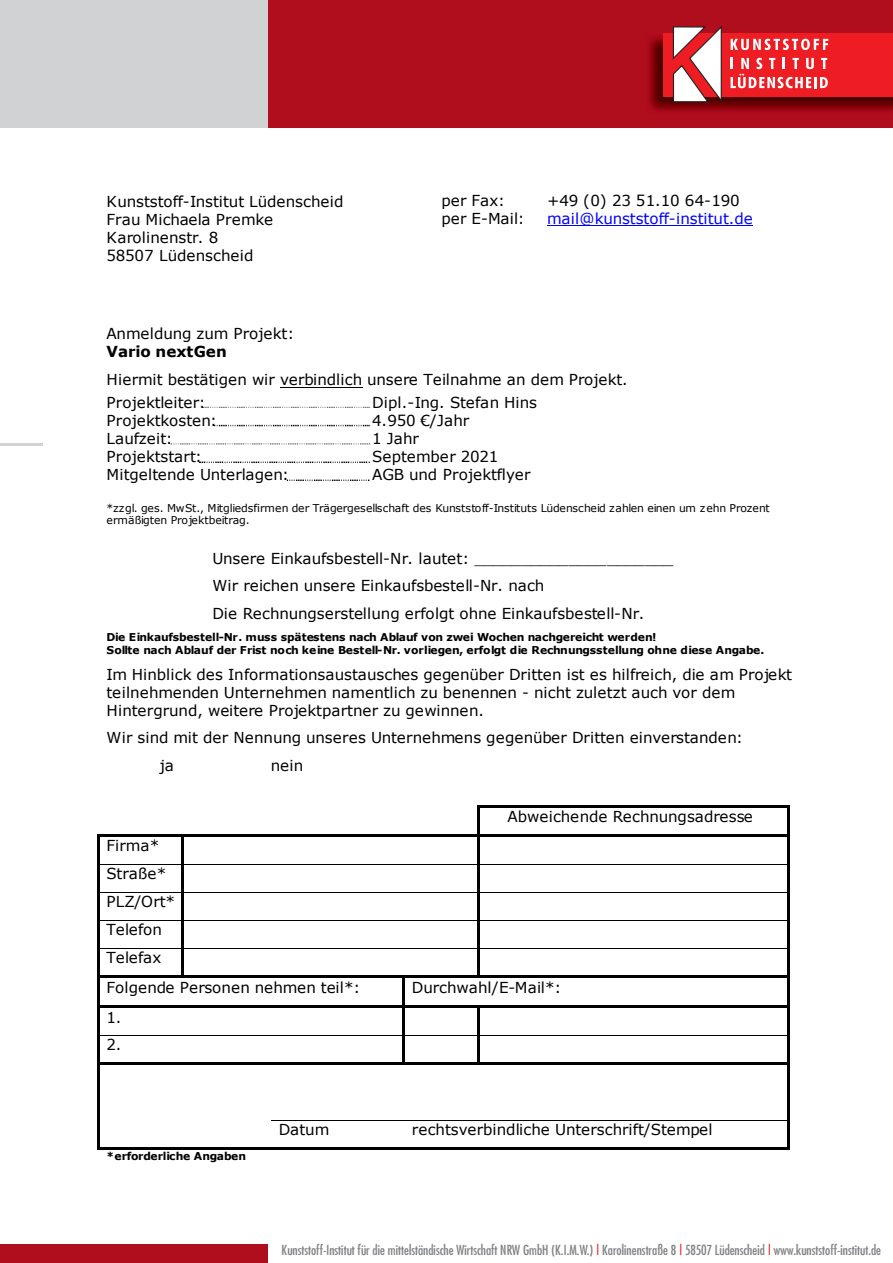
<style>
.page{position:relative;width:893px;height:1263px;background:#fff}
.page>*{position:absolute;margin:0;border:0;box-sizing:border-box;transform-origin:0 0}
.t1{font:15.15px/27.3px "Verdana";color:#000}
.t2{font:15.15px "Verdana";letter-spacing:-.01em;color:#00f}
.t3{font:700 15.15px "Verdana";color:#000}
.t4{font:condensed 13.5px "Futura";color:#808285}
.t5{font:700 10.8px/12.9px "Verdana";letter-spacing:-.01em;color:#000}
.t6{font:10.8px/12.3px "Verdana";letter-spacing:-.005em;color:#000}
.s1{color:#ee1d23}
</style>
<div class="page">
<hr style="left:0;top:444px;width:43px;height:2px;background:#d1d2d4">
<div style="left:268px;top:0;width:625px;height:128px;background:#b00d1d"></div>
<div style="left:0;top:0;width:268px;height:128px;background:#d1d2d4"></div>
<img style="left:649px;top:37px;width:244px;height:75px">
<div style="left:663px;top:33px;width:230px;height:64px;background:#ee1d23"></div>
<svg style="left:672px;top:26px;width:50px;height:78px"></svg>
<svg style="left:731px;top:58px;width:97px;height:30px"></svg>
<svg style="left:731px;top:39px;width:97px;height:11px"></svg>
<div style="left:0;top:1244px;width:268px;height:19px;background:#b00d1d"></div>
<hr style="left:547px;top:225px;width:205px;height:1px;background:#00f">
<hr style="left:280px;top:387px;width:82px;height:1px;background:#000">
<hr style="left:480px;top:805px;width:308px;height:2px;background:#000">
<hr style="left:477px;top:807px;width:3px;height:27px;background:#000">
<hr style="left:788px;top:807px;width:2px;height:27px;background:#000">
<svg style="left:97px;top:834px;width:5px;height:3px"></svg>
<hr style="left:102px;top:834px;width:79px;height:3px;background:#000">
<hr style="left:184px;top:834px;width:18px;height:3px;background:#000">
<hr style="left:204px;top:834px;width:273px;height:3px;background:#000">
<hr style="left:480px;top:834px;width:308px;height:3px;background:#000">
<hr style="left:97px;top:837px;width:2px;height:27px;background:#000">
<hr style="left:181px;top:837px;width:3px;height:27px;background:#000">
<hr style="left:477px;top:837px;width:3px;height:27px;background:#000">
<hr style="left:788px;top:837px;width:2px;height:27px;background:#000">
<hr style="left:99px;top:864px;width:82px;height:1px;background:#000">
<hr style="left:184px;top:864px;width:293px;height:1px;background:#000">
<hr style="left:480px;top:864px;width:308px;height:1px;background:#000">
<hr style="left:97px;top:865px;width:2px;height:27px;background:#000">
<hr style="left:181px;top:865px;width:3px;height:27px;background:#000">
<hr style="left:477px;top:865px;width:3px;height:27px;background:#000">
<hr style="left:788px;top:865px;width:2px;height:27px;background:#000">
<hr style="left:99px;top:892px;width:82px;height:1px;background:#000">
<hr style="left:184px;top:892px;width:293px;height:1px;background:#000">
<hr style="left:480px;top:892px;width:308px;height:1px;background:#000">
<hr style="left:97px;top:893px;width:2px;height:27px;background:#000">
<hr style="left:181px;top:893px;width:3px;height:27px;background:#000">
<hr style="left:477px;top:893px;width:3px;height:27px;background:#000">
<hr style="left:788px;top:893px;width:2px;height:27px;background:#000">
<hr style="left:99px;top:920px;width:82px;height:1px;background:#000">
<hr style="left:184px;top:920px;width:293px;height:1px;background:#000">
<hr style="left:480px;top:920px;width:308px;height:1px;background:#000">
<hr style="left:97px;top:921px;width:2px;height:27px;background:#000">
<hr style="left:181px;top:921px;width:3px;height:27px;background:#000">
<hr style="left:477px;top:921px;width:3px;height:27px;background:#000">
<hr style="left:788px;top:921px;width:2px;height:27px;background:#000">
<hr style="left:99px;top:948px;width:82px;height:1px;background:#000">
<hr style="left:184px;top:948px;width:293px;height:1px;background:#000">
<hr style="left:480px;top:948px;width:308px;height:1px;background:#000">
<hr style="left:97px;top:949px;width:2px;height:27px;background:#000">
<hr style="left:181px;top:949px;width:3px;height:27px;background:#000">
<hr style="left:477px;top:949px;width:3px;height:27px;background:#000">
<hr style="left:788px;top:949px;width:2px;height:27px;background:#000">
<hr style="left:99px;top:976px;width:82px;height:2px;background:#000">
<hr style="left:184px;top:976px;width:218px;height:2px;background:#000">
<hr style="left:405px;top:976px;width:72px;height:2px;background:#000">
<hr style="left:480px;top:976px;width:308px;height:2px;background:#000">
<hr style="left:97px;top:978px;width:2px;height:27px;background:#000">
<hr style="left:402px;top:978px;width:3px;height:27px;background:#000">
<hr style="left:788px;top:978px;width:2px;height:27px;background:#000">
<hr style="left:99px;top:1005px;width:303px;height:2px;background:#000">
<hr style="left:405px;top:1005px;width:72px;height:2px;background:#000">
<hr style="left:480px;top:1005px;width:308px;height:2px;background:#000">
<hr style="left:97px;top:1007px;width:2px;height:28px;background:#000">
<hr style="left:402px;top:1007px;width:3px;height:28px;background:#000">
<hr style="left:477px;top:1007px;width:3px;height:28px;background:#000">
<hr style="left:788px;top:1007px;width:2px;height:28px;background:#000">
<hr style="left:99px;top:1035px;width:303px;height:1px;background:#000">
<hr style="left:405px;top:1035px;width:72px;height:1px;background:#000">
<hr style="left:480px;top:1035px;width:308px;height:1px;background:#000">
<hr style="left:97px;top:1035px;width:2px;height:28px;background:#000">
<hr style="left:402px;top:1035px;width:3px;height:28px;background:#000">
<hr style="left:477px;top:1035px;width:3px;height:28px;background:#000">
<hr style="left:788px;top:1035px;width:2px;height:28px;background:#000">
<hr style="left:99px;top:1063px;width:172px;height:2px;background:#000">
<hr style="left:274px;top:1063px;width:128px;height:2px;background:#000">
<hr style="left:407px;top:1063px;width:70px;height:2px;background:#000">
<hr style="left:480px;top:1063px;width:308px;height:2px;background:#000">
<hr style="left:97px;top:1065px;width:2px;height:27px;background:#000">
<hr style="left:788px;top:1065px;width:2px;height:27px;background:#000">
<hr style="left:97px;top:1092px;width:2px;height:28px;background:#000">
<hr style="left:788px;top:1092px;width:2px;height:28px;background:#000">
<hr style="left:271px;top:1120px;width:133px;height:1px;background:#000">
<hr style="left:405px;top:1120px;width:383px;height:1px;background:#000">
<hr style="left:97px;top:1120px;width:2px;height:28px;background:#000">
<hr style="left:99px;top:1148px;width:172px;height:2px;background:#000">
<hr style="left:273px;top:1148px;width:131px;height:2px;background:#000">
<hr style="left:405px;top:1148px;width:383px;height:2px;background:#000">
<hr style="left:788px;top:1120px;width:2px;height:28px;background:#000">
<svg style="left:202px;top:407px;width:168px;height:1px"></svg>
<svg style="left:214px;top:425px;width:156px;height:1px"></svg>
<svg style="left:171px;top:444px;width:199px;height:1px"></svg>
<svg style="left:199px;top:462px;width:171px;height:1px"></svg>
<svg style="left:287px;top:480px;width:82px;height:1px"></svg>
<p class="t1" style="left:107px;top:191px;width:238px;line-height:18.3px">Kunststoff-Institut Lüdenscheid<br>Frau Michaela Premke<br>Karolinenstr. 8<br>58507 Lüdenscheid</p>
<p class="t1" style="left:441px;top:186px;width:65px">per Fax:</p>
<p class="t1" style="left:547px;top:186px;width:194px">+49 (0) 23 51.10 64-190</p>
<p class="t1" style="left:441px;top:204px;width:85px">per E-Mail:</p>
<p class="t2" style="left:547px;top:209px;width:207px">mail@kunststoff-institut.de</p>
<p class="t1" style="left:107px;top:319px;width:189px">Anmeldung zum Projekt:</p>
<p class="t3" style="left:107px;top:342px;width:122px">Vario nextGen</p>
<p class="t1" style="left:107px;top:368px;width:523px;line-height:22.4px">Hiermit bestätigen wir verbindlich unsere Teilnahme an dem Projekt.<br>Projektleiter:</p>
<p class="t1" style="left:372px;top:388px;width:166px">Dipl.-Ing. Stefan Hins</p>
<p class="t1" style="left:107px;top:406px;width:112px">Projektkosten:</p>
<p class="t1" style="left:372px;top:406px;width:99px">4.950 €/Jahr</p>
<p class="t1" style="left:107px;top:424px;width:67px">Laufzeit:</p>
<p class="t1" style="left:372px;top:424px;width:48px">1 Jahr</p>
<p class="t1" style="left:107px;top:443px;width:97px">Projektstart:</p>
<p class="t1" style="left:372px;top:443px;width:128px">September 2021</p>
<p class="t1" style="left:107px;top:461px;width:184px">Mitgeltende Unterlagen:</p>
<p class="t1" style="left:372px;top:461px;width:160px">AGB und Projektflyer</p>
<p class="t6" style="left:107px;top:501px;width:665px">*zzgl. ges. MwSt., Mitgliedsfirmen der Trägergesellschaft des Kunststoff-Instituts Lüdenscheid zahlen einen um zehn Prozent ermäßigten Projektbeitrag.</p>
<p class="t1" style="left:212px;top:544px;width:463px">Unsere Einkaufsbestell-Nr. lautet: _____________________<br>Wir reichen unsere Einkaufsbestell-Nr. nach<br>Die Rechnungserstellung erfolgt ohne Einkaufsbestell-Nr.</p>
<p class="t5" style="left:107px;top:630px;width:659px">Die Einkaufsbestell-Nr. muss spätestens nach Ablauf von zwei Wochen nachgereicht werden!<br>Sollte nach Ablauf der Frist noch keine Bestell-Nr. vorliegen, erfolgt die Rechnungsstellung ohne diese Angabe.</p>
<p class="t1" style="left:107px;top:666px;width:687px;line-height:17.7px">Im Hinblick des Informationsaustausches gegenüber Dritten ist es hilfreich, die am Projekt teilnehmenden Unternehmen namentlich zu benennen - nicht zuletzt auch vor dem<br>Hintergrund, weitere Projektpartner zu gewinnen.</p>
<p class="t1" style="left:160px;top:723px;width:584px;text-indent:-53px">Wir sind mit der Nennung unseres Unternehmens gegenüber Dritten einverstanden: ja</p>
<p class="t1" style="left:271px;top:751px;width:34px">nein</p>
<p class="t1" style="left:508px;top:802px;width:247px">Abweichende Rechnungsadresse</p>
<p class="t1" style="left:107px;top:831px;width:70px;line-height:28px">Firma*<br>Straße*<br>PLZ/Ort*<br>Telefon<br>Telefax</p>
<p class="t1" style="left:107px;top:973px;width:255px">Folgende Personen nehmen teil*:</p>
<p class="t1" style="left:412px;top:973px;width:151px">Durchwahl/E-Mail*:</p>
<p class="t1" style="left:107px;top:1003px;width:16px">1.<br>2.</p>
<p class="t5" style="left:107px;top:1149px;width:141px">*erforderliche Angaben</p>
<p class="t1" style="left:279px;top:1115px;width:52px">Datum</p>
<p class="t1" style="left:412px;top:1115px;width:302px">rechtsverbindliche Unterschrift/Stempel</p>
<p class="t4" style="left:282px;top:1241px;width:601px">Kunststoff-Institut für die mittelständische Wirtschaft NRW GmbH (K.I.M.W.) <span class="s1">|</span> Karolinenstraße 8 <span class="s1">|</span> 58507 Lüdenscheid <span class="s1">|</span> www.kunststoff-institut.de</p>
</div>
